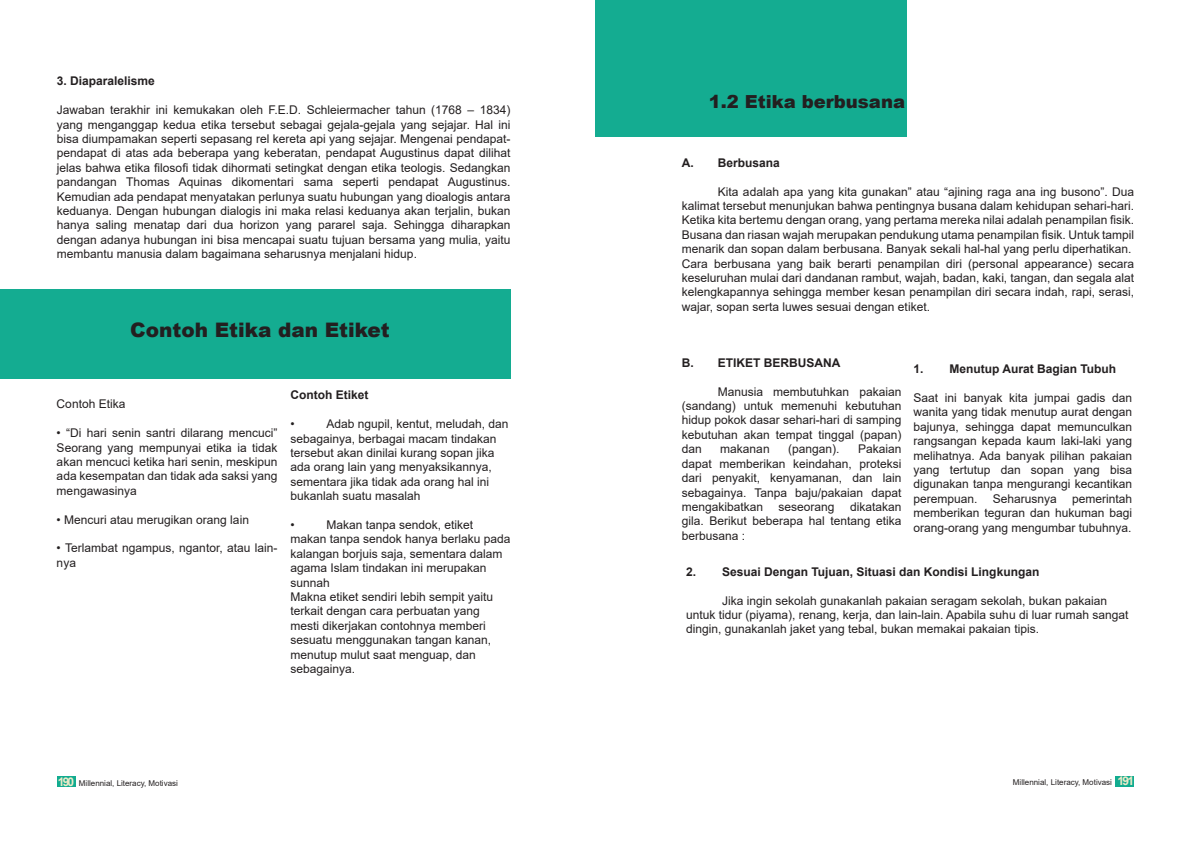
<style>
.page{position:relative;width:1191px;height:842px;background:#fff}
.page>*{position:absolute;margin:0;border:0;box-sizing:border-box;transform-origin:0 0}
.t1{font:900 20px "Arial";color:#231f20}
.t2{font:900 18px "Arial";color:#231f20}
.t3{font:12px/14.4px "Arial";color:#231f20;text-align:justify}
.t4{font:700 12px "Arial";color:#231f20}
.t5{font:8px "Arial";color:#231f20}
.s1{font-weight:700;font-size:12px;color:#edeac8}
</style>
<div class="page">
<div style="left:1115px;top:776px;width:19px;height:10px;background:#12ac90"></div>
<div style="left:57px;top:777px;width:18px;height:10px;background:#12ac90"></div>
<div style="left:0;top:289px;width:510px;height:89px;background:#14ac91"></div>
<div style="left:595px;top:0;width:311px;height:136px;background:#14ac91"></div>
<p class="t4" style="left:57px;top:73px;width:100px">3. Diaparalelisme</p>
<p class="t3" style="left:57px;top:103px;width:455px">Jawaban terakhir ini kemukakan oleh F.E.D. Schleiermacher tahun (1768 – 1834) yang menganggap kedua etika tersebut sebagai gejala-gejala yang sejajar. Hal ini bisa diumpamakan seperti sepasang rel kereta api yang sejajar. Mengenai pendapat&shy;pendapat di atas ada beberapa yang keberatan, pendapat Augustinus dapat dilihat jelas bahwa etika filosofi tidak dihormati setingkat dengan etika teologis. Sedangkan pandangan Thomas Aquinas dikomentari sama seperti pendapat Augustinus.<br>Kemudian ada pendapat menyatakan perlunya suatu hubungan yang dioalogis antara keduanya. Dengan hubungan dialogis ini maka relasi keduanya akan terjalin, bukan hanya saling menatap dari dua horizon yang pararel saja. Sehingga diharapkan dengan adanya hubungan ini bisa mencapai suatu tujuan bersama yang mulia, yaitu membantu manusia dalam bagaimana seharusnya menjalani hidup.</p>
<p class="t1" style="left:130px;top:316px;width:261px">Contoh Etika dan Etiket</p>
<p class="t3" style="left:57px;top:397px;width:70px">Contoh Etika</p>
<p class="t3" style="left:57px;top:426px;width:222px">• “Di hari senin santri dilarang mencuci” Seorang yang mempunyai etika ia tidak akan mencuci ketika hari senin, meskipun ada kesempatan dan tidak ada saksi yang mengawasinya</p>
<p class="t3" style="left:57px;top:512px;width:194px">• Mencuri atau merugikan orang lain</p>
<p class="t3" style="left:57px;top:541px;width:222px">• Terlambat ngampus, ngantor, atau lain&shy;nya</p>
<p class="t4" style="left:290px;top:387px;width:79px">Contoh Etiket</p>
<p class="t3" style="left:290px;top:417px;width:6px">•</p>
<p class="t3" style="left:290px;top:417px;width:220px;text-align:left;text-indent:36px">Adab ngupil, kentut, meludah, dan sebagainya, berbagai macam tindakan tersebut akan dinilai kurang sopan jika ada orang lain yang menyaksikannya, sementara jika tidak ada orang hal ini bukanlah suatu masalah</p>
<p class="t3" style="left:290px;top:517px;width:6px">•</p>
<p class="t3" style="left:290px;top:517px;width:221px;text-align:left;text-indent:36px">Makan tanpa sendok, etiket makan tanpa sendok hanya berlaku pada kalangan borjuis saja, sementara dalam agama Islam tindakan ini merupakan sunnah</p>
<p class="t3" style="left:290px;top:589px;width:204px;text-align:left">Makna etiket sendiri lebih sempit yaitu terkait dengan cara perbuatan yang mesti dikerjakan contohnya memberi sesuatu menggunakan tangan kanan, menutup mulut saat menguap, dan sebagainya.</p>
<p class="t2" style="left:709px;top:88px;width:198px">1.2 Etika berbusana</p>
<p class="t4" style="left:682px;top:154px;width:100px">A. Berbusana</p>
<p class="t3" style="left:682px;top:184px;width:454px;text-indent:36px">Kita adalah apa yang kita gunakan” atau “ajining raga ana ing busono”. Dua kalimat tersebut menunjukan bahwa pentingnya busana dalam kehidupan sehari-hari.<br>Ketika kita bertemu dengan orang, yang pertama mereka nilai adalah penampilan fisik.<br>Busana dan riasan wajah merupakan pendukung utama penampilan fisik. Untuk tampil menarik dan sopan dalam berbusana. Banyak sekali hal-hal yang perlu diperhatikan.</p>
<p class="t3" style="left:682px;top:256px;width:454px">Cara berbusana yang baik berarti penampilan diri (personal appearance) secara keseluruhan mulai dari dandanan rambut, wajah, badan, kaki, tangan, dan segala alat kelengkapannya sehingga member kesan penampilan diri secara indah, rapi, serasi, wajar, sopan serta luwes sesuai dengan etiket.</p>
<p class="t4" style="left:682px;top:354px;width:160px">B. ETIKET BERBUSANA</p>
<p class="t3" style="left:682px;top:384px;width:221px;text-indent:36px">Manusia membutuhkan pakaian (sandang) untuk memenuhi kebutuhan hidup pokok dasar sehari-hari di samping kebutuhan akan tempat tinggal (papan) dan</p>
<p class="t4" style="left:913px;top:361px;width:204px">1. Menutup Aurat Bagian Tubuh</p>
<p class="t3" style="left:913px;top:391px;width:220px">Saat ini banyak kita jumpai gadis dan wanita yang tidak menutup aurat dengan bajunya, sehingga dapat memunculkan rangsangan kepada kaum laki-laki yang melihatnya. Ada banyak pilihan pakaian yang tertutup dan sopan yang bisa digunakan tanpa mengurangi kecantikan perempuan.</p>
<p class="t3" style="left:720px;top:442px;width:51px">makanan</p>
<p class="t3" style="left:788px;top:442px;width:53px">(pangan).</p>
<p class="t3" style="left:682px;top:442px;width:221px;text-indent:176px">Pakaian dapat memberikan keindahan, proteksi dari penyakit, kenyamanan, dan lain sebagainya. Tanpa baju/pakaian dapat mengakibatkan</p>
<p class="t3" style="left:992px;top:491px;width:66px">Seharusnya</p>
<p class="t3" style="left:913px;top:491px;width:220px;text-indent:159px">pemerintah memberikan teguran dan hukuman bagi orang-orang yang mengumbar tubuhnya.</p>
<p class="t4" style="left:686px;top:563px;width:355px">2. Sesuai Dengan Tujuan, Situasi dan Kondisi Lingkungan</p>
<p class="t3" style="left:686px;top:593px;width:444px;text-align:left;text-indent:36px">Jika ingin sekolah gunakanlah pakaian seragam sekolah, bukan pakaian untuk tidur (piyama), renang, kerja, dan lain-lain. Apabila suhu di luar rumah sangat dingin, gunakanlah jaket yang tebal, bukan memakai pakaian tipis.</p>
<p class="t3" style="left:682px;top:499px;width:221px;text-indent:168px">dikatakan gila. Berikut beberapa hal tentang etika berbusana :</p>
<p class="t3" style="left:778px;top:499px;width:58px">seseorang</p>
<p class="t5" style="left:58px;top:778px;width:121px"><span class="s1">190</span> Millennial, Literacy, Motivasi</p>
<p class="t5" style="left:1013px;top:777px;width:123px">Millennial, Literacy, Motivasi <span class="s1">191</span></p>
</div>
